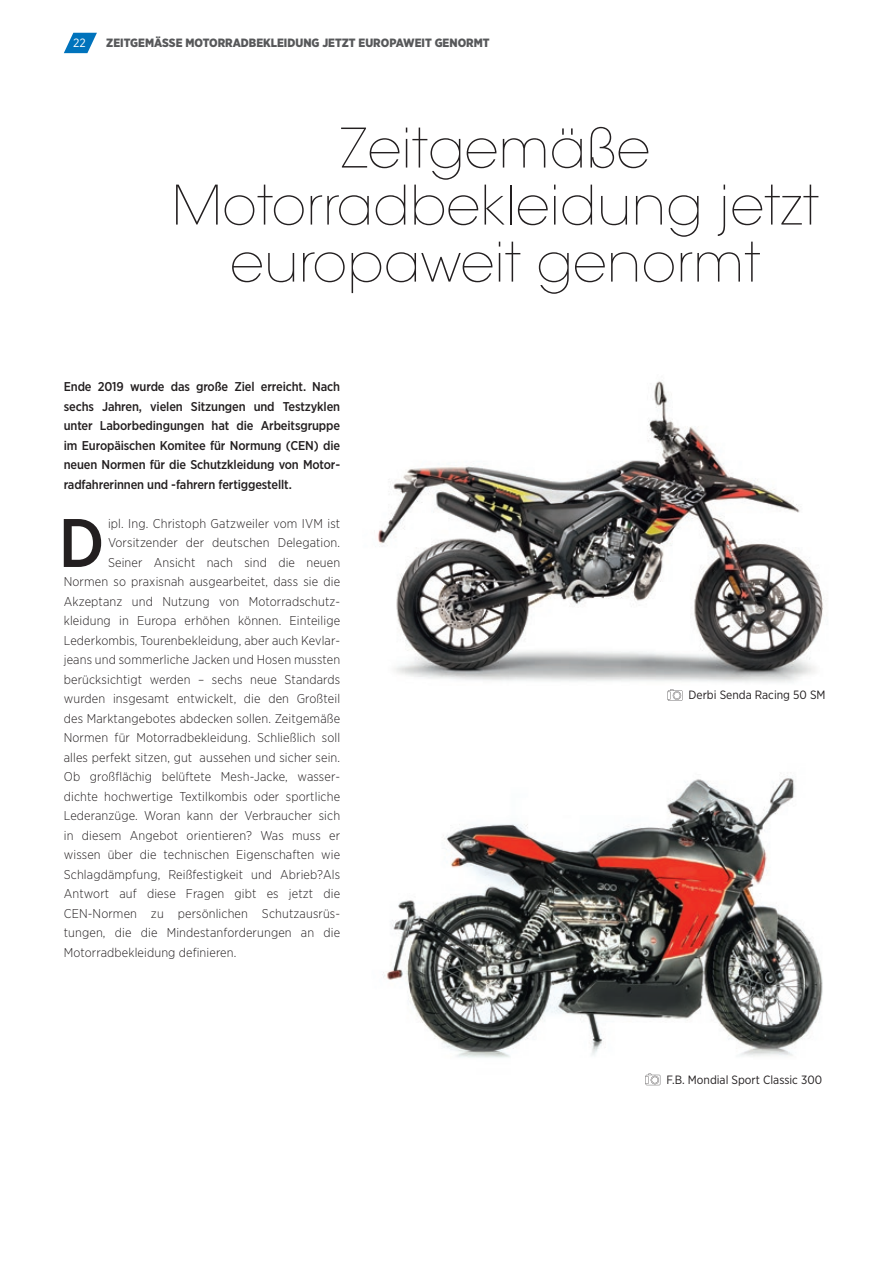
<style>
.page{position:relative;width:893px;height:1263px;background:#fff}
.page>*{position:absolute;margin:0;border:0;box-sizing:border-box;transform-origin:0 0}
.t1{font:500 68.4px "Gotham Narrow";color:#231f20}
.t2{font:200 54px/57px "ITC Avant Garde Std";letter-spacing:.01em;color:#231f20;text-align:center}
.t3{font:300 12.75px "Gotham Narrow";letter-spacing:.01em;color:#231f20}
.t4{font:500 12.75px/19.5px "Gotham Narrow";letter-spacing:-.01em;color:#231f20;text-align:justify}
.t5{font:900 12px "Gotham Narrow";color:#57585a}
.t6{font:12px "Gotham Narrow";color:#231f20}
.t7{font:12px "Gotham Narrow";color:#fff}
</style>
<div class="page">
<svg style="left:64px;top:33px;width:33px;height:20px"></svg>
<img style="left:383px;top:777px;width:440px;height:281px">
<svg style="left:645px;top:1073px;width:16px;height:13px"></svg>
<img style="left:378px;top:381px;width:446px;height:302px">
<svg style="left:667px;top:689px;width:16px;height:12px"></svg>
<p class="t7" style="left:73px;top:35px;width:14px">22</p>
<p class="t5" style="left:106px;top:34px;width:385px">ZEITGEMÄSSE MOTORRADBEKLEIDUNG JETZT EUROPAWEIT GENORMT</p>
<h2 class="t2" style="left:172px;top:121px;width:648px">Zeitgemäße<br>Motorradbekleidung jetzt europaweit genormt</h2>
<p class="t4" style="left:64px;top:377px;width:278px">Ende 2019 wurde das große Ziel erreicht. Nach sechs Jahren, vielen Sitzungen und Testzyklen unter Laborbedingungen hat die Arbeitsgruppe im Europäischen Komitee für Normung (CEN) die neuen Normen für die Schutzkleidung von Motor&shy;radfahrerinnen und -fahrern fertiggestellt.</p>
<h1 class="t1" style="left:59px;top:500px;width:48px">D</h1>
<p class="t3" style="left:108px;top:516px;width:234px">ipl. Ing. Christoph Gatzweiler vom IVM ist</p>
<p class="t3" style="left:108px;top:535px;width:234px">Vorsitzender der deutschen Delegation.</p>
<p class="t3" style="left:108px;top:555px;width:234px">Seiner Ansicht nach sind die neuen</p>
<p class="t3" style="left:64px;top:574px;width:278px">Normen so praxisnah ausgearbeitet, dass sie die</p>
<p class="t3" style="left:64px;top:594px;width:278px">Akzeptanz und Nutzung von Motorradschutz-</p>
<p class="t3" style="left:64px;top:613px;width:278px">kleidung in Europa erhöhen können. Einteilige</p>
<p class="t3" style="left:64px;top:633px;width:278px">Lederkombis, Tourenbekleidung, aber auch Kevlar-</p>
<p class="t3" style="left:64px;top:652px;width:278px">jeans und sommerliche Jacken und Hosen mussten</p>
<p class="t3" style="left:64px;top:672px;width:278px">berücksichtigt werden – sechs neue Standards</p>
<p class="t3" style="left:64px;top:691px;width:278px">wurden insgesamt entwickelt, die den Großteil</p>
<p class="t3" style="left:64px;top:711px;width:278px">des Marktangebotes abdecken sollen. Zeitgemäße</p>
<p class="t3" style="left:64px;top:730px;width:278px">Normen für Motorradbekleidung. Schließlich soll</p>
<p class="t3" style="left:64px;top:750px;width:278px">alles perfekt sitzen, gut aussehen und sicher sein.</p>
<p class="t3" style="left:64px;top:769px;width:278px">Ob großflächig belüftete Mesh-Jacke, wasser-</p>
<p class="t3" style="left:64px;top:789px;width:278px">dichte hochwertige Textilkombis oder sportliche</p>
<p class="t3" style="left:64px;top:808px;width:278px">Lederanzüge. Woran kann der Verbraucher sich</p>
<p class="t3" style="left:64px;top:828px;width:278px">in diesem Angebot orientieren? Was muss er</p>
<p class="t3" style="left:64px;top:847px;width:278px">wissen über die technischen Eigenschaften wie</p>
<p class="t3" style="left:64px;top:867px;width:278px">Schlagdämpfung, Reißfestigkeit und Abrieb?Als</p>
<p class="t3" style="left:64px;top:886px;width:278px">Antwort auf diese Fragen gibt es jetzt die</p>
<p class="t3" style="left:64px;top:905px;width:278px">CEN-Normen zu persönlichen Schutzausrüs-</p>
<p class="t3" style="left:64px;top:925px;width:278px">tungen, die die Mindestanforderungen an die</p>
<p class="t3" style="left:64px;top:944px;width:174px">Motorradbekleidung definieren.</p>
<p class="t6" style="left:688px;top:687px;width:139px">Derbi Senda Racing 50 SM</p>
<p class="t6" style="left:666px;top:1072px;width:157px">F.B. Mondial Sport Classic 300</p>
</div>
